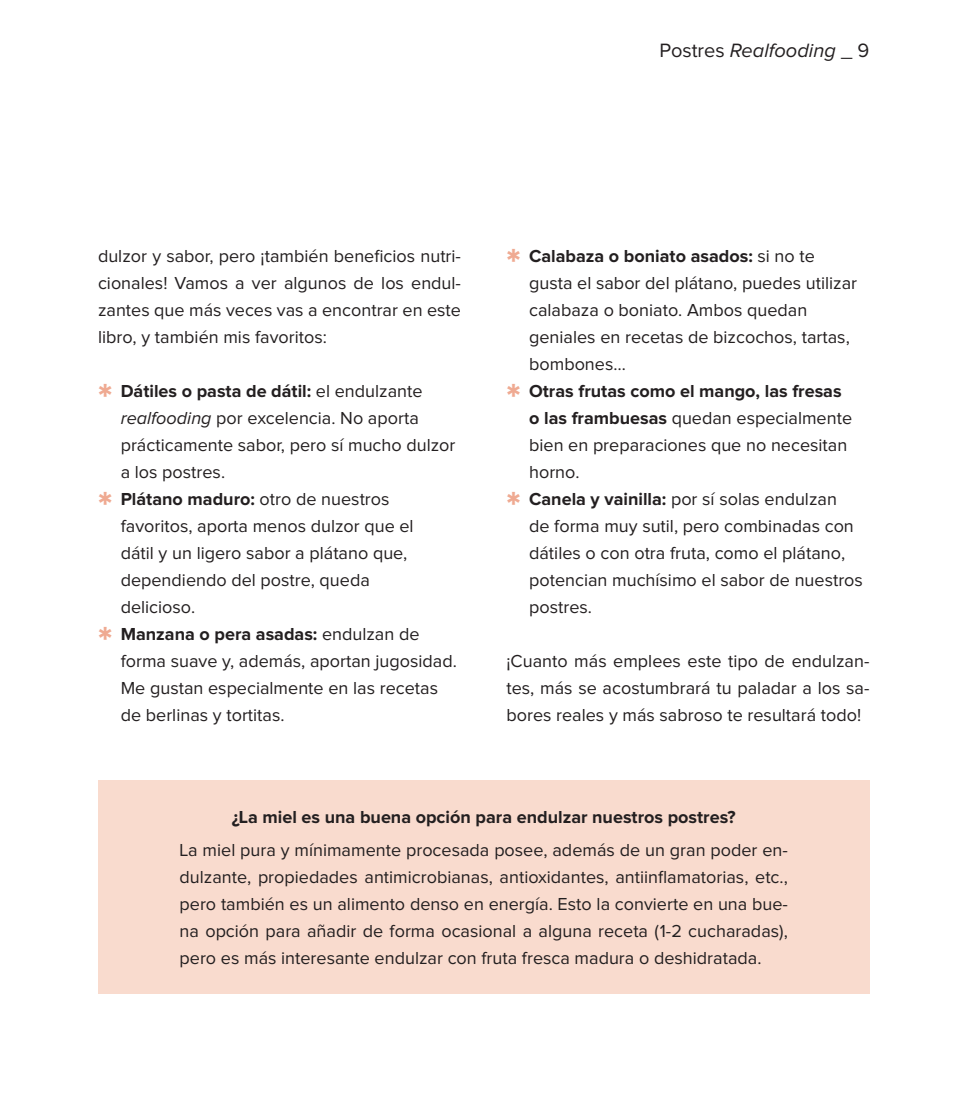
<style>
.page{position:relative;width:967px;height:1108px;background:#fff}
.page>*{position:absolute;margin:0;border:0;box-sizing:border-box;transform-origin:0 0}
.t1{font:40px "Proxima Nova Extrabld";color:#efaa92}
.t2{font:italic 20px "Proxima Nova";color:#231f20}
.t3{font:18px/27px "Proxima Nova";color:#231f20}
.t4{font:700 18px "Proxima Nova";color:#231f20}
.s1{font-style:normal}
.s2{font-weight:700}
.s3{font-style:italic}
</style>
<div class="page">
<div style="left:98px;top:780px;width:771px;height:214px;background:#f9dbce"></div>
<p class="t2" style="left:659px;top:41px;width:211px"><span class="s1">Postres</span> Realfooding <span class="s1">_ 9</span></p>
<p class="t3" style="left:98px;top:243px;width:364px;text-align:justify">dulzor y sabor, pero ¡también beneficios nutri&shy;cionales! Vamos a ver algunos de los endul&shy;zantes que más veces vas a encontrar en este libro, y también mis favoritos:</p>
<h1 class="t1" style="left:98px;top:379px;width:16px">*</h1>
<p class="t3" style="left:121px;top:378px;width:336px"><span class="s2">Dátiles o pasta de dátil:</span> el endulzante <span class="s3">realfooding</span> por excelencia. No aporta prácticamente sabor, pero sí mucho dulzor a los postres.</p>
<h1 class="t1" style="left:98px;top:487px;width:16px">*</h1>
<p class="t3" style="left:121px;top:486px;width:294px"><span class="s2">Plátano maduro:</span> otro de nuestros favoritos, aporta menos dulzor que el dátil y un ligero sabor a plátano que, dependiendo del postre, queda delicioso.</p>
<h1 class="t1" style="left:98px;top:622px;width:16px">*</h1>
<p class="t3" style="left:121px;top:621px;width:338px"><span class="s2">Manzana o pera asadas:</span> endulzan de forma suave y, además, aportan jugosidad.<br>Me gustan especialmente en las recetas de berlinas y tortitas.</p>
<h1 class="t1" style="left:506px;top:244px;width:16px">*</h1>
<p class="t3" style="left:529px;top:243px;width:329px"><span class="s2">Calabaza o boniato asados:</span> si no te gusta el sabor del plátano, puedes utilizar calabaza o boniato. Ambos quedan geniales en recetas de bizcochos, tartas, bombones…</p>
<h1 class="t1" style="left:506px;top:379px;width:16px">*</h1>
<p class="t3" style="left:529px;top:378px;width:324px"><span class="s2">Otras frutas como el mango, las fresas o las frambuesas</span> quedan especialmente bien en preparaciones que no necesitan horno.</p>
<h1 class="t1" style="left:506px;top:487px;width:16px">*</h1>
<p class="t3" style="left:529px;top:486px;width:335px"><span class="s2">Canela y vainilla:</span> por sí solas endulzan<br>de forma muy sutil, pero combinadas con dátiles o con otra fruta, como el plátano, potencian muchísimo el sabor de nuestros postres.</p>
<p class="t3" style="left:506px;top:648px;width:364px;text-align:justify">¡Cuanto más emplees este tipo de endulzan&shy;tes, más se acostumbrará tu paladar a los sa&shy;bores reales y más sabroso te resultará todo!</p>
<p class="t4" style="left:232px;top:808px;width:505px">¿La miel es una buena opción para endulzar nuestros postres?</p>
<p class="t3" style="left:179px;top:837px;width:610px;text-align:justify">La miel pura y mínimamente procesada posee, además de un gran poder en&shy;dulzante, propiedades antimicrobianas, antioxidantes, antiinflamatorias, etc., pero también es un alimento denso en energía. Esto la convierte en una bue&shy;na opción para añadir de forma ocasional a alguna receta (1-2 cucharadas), pero es más interesante endulzar con fruta fresca madura o deshidratada.</p>
</div>
